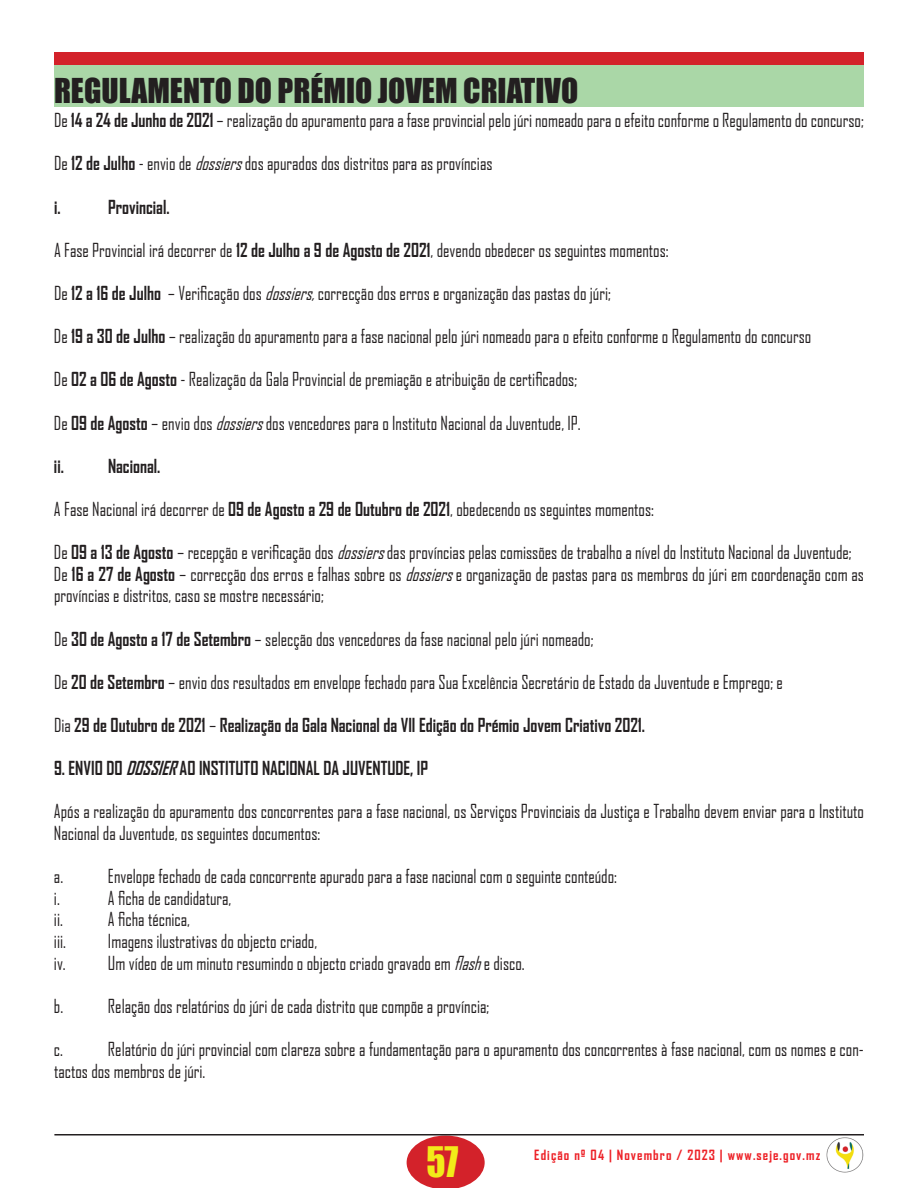
<style>
.page{position:relative;width:918px;height:1188px;background:#fff}
.page>*{position:absolute;margin:0;border:0;box-sizing:border-box;transform-origin:0 0}
.t1{font:38.7px "Impact";color:#f2eb19;scale:.92 1}
.t2{font:31.5px "Impact";color:#231f20}
.t3{font:18.6px/21.6px "Agency FB";color:#231f20;scale:.92 1}
.t4{font:700 18.6px "Agency FB";color:#231f20;scale:.92 1}
.t5{font:700 13.5px "Agency FB";letter-spacing:.08em;color:#ed2026}
.s1{font-weight:700}
.s2{font-style:italic}
.s3{font-weight:400}
</style>
<div class="page">
<div style="left:54px;top:65px;width:810px;height:42px;background:#aad7a7"></div>
<div style="left:54px;top:52px;width:810px;height:13px;background:#d3222a"></div>
<svg style="left:407px;top:1136px;width:78px;height:52px"></svg>
<hr style="left:54px;top:1134px;width:810px;height:2px;background:#231f20">
<img style="left:826px;top:1137px;width:38px;height:35px">
<h2 class="t2" style="left:54px;top:66px;width:526px">REGULAMENTO DO PRÉMIO JOVEM CRIATIVO</h2>
<p class="t3" style="left:54px;top:109px;width:882px">De <span class="s1">14 a 24 de Junho de 2021</span> – realização do apuramento para a fase provincial pelo júri nomeado para o efeito conforme o Regulamento do concurso;</p>
<p class="t3" style="left:54px;top:152px;width:478px">De <span class="s1">12 de Julho</span> - envio de <span class="s2">dossiers</span>dos apurados dos distritos para as províncias</p>
<p class="t4" style="left:54px;top:195px;width:9px">i.</p>
<p class="t4" style="left:108px;top:195px;width:68px">Provincial.</p>
<p class="t3" style="left:54px;top:239px;width:670px">A Fase Provincial irá decorrer de <span class="s1">12 de Julho a 9 de Agosto de 2021</span>, devendo obedecer os seguintes momentos:</p>
<p class="t3" style="left:54px;top:282px;width:607px">De <span class="s1">12 a 16 de Julho</span> – Verificação dos <span class="s2">dossiers,</span>correcção dos erros e organização das pastas do júri;</p>
<p class="t3" style="left:54px;top:325px;width:825px">De <span class="s1">19 a 30 de Julho</span> – realização do apuramento para a fase nacional pelo júri nomeado para o efeito conforme o Regulamento do concurso</p>
<p class="t3" style="left:54px;top:368px;width:570px">De <span class="s1">02 a 06 de Agosto</span> - Realização da Gala Provincial de premiação e atribuição de certificados;</p>
<p class="t3" style="left:54px;top:412px;width:574px">De <span class="s1">09 de Agosto</span> – envio dos <span class="s2">dossiers</span>dos vencedores para o Instituto Nacional da Juventude, IP.</p>
<p class="t4" style="left:54px;top:454px;width:117px">ii. Nacional.</p>
<p class="t3" style="left:54px;top:498px;width:654px">A Fase Nacional irá decorrer de <span class="s1">09 de Agosto a 29 de Outubro de 2021</span>, obedecendo os seguintes momentos:</p>
<p class="t3" style="left:54px;top:541px;width:882px">De <span class="s1">09 a 13 de Agosto</span> – recepção e verificação dos <span class="s2">dossiers</span>das províncias pelas comissões de trabalho a nível do Instituto Nacional da Juventude;<br>De <span class="s1">16 a 27 de Agosto</span> – correcção dos erros e falhas sobre os <span class="s2">dossiers</span>e organização de pastas para os membros do júri em coordenação com as províncias e distritos, caso se mostre necessário;</p>
<p class="t3" style="left:54px;top:628px;width:588px">De <span class="s1">30 de Agosto a 17 de Setembro</span> – selecção dos vencedores da fase nacional pelo júri nomeado;</p>
<p class="t3" style="left:54px;top:671px;width:794px">De <span class="s1">20 de Setembro</span> – envio dos resultados em envelope fechado para Sua Excelência Secretário de Estado da Juventude e Emprego; e</p>
<p class="t4" style="left:54px;top:713px;width:644px"><span class="s3">Dia</span> 29 de Outubro de 2021 <span class="s3">–</span> Realização da Gala Nacional da VII Edição do Prémio Jovem Criativo 2021.</p>
<p class="t4" style="left:54px;top:757px;width:408px">9. ENVIO DO <span class="s2">DOSSIER</span>AO INSTITUTO NACIONAL DA JUVENTUDE, IP</p>
<p class="t3" style="left:54px;top:800px;width:882px">Após a realização do apuramento dos concorrentes para a fase nacional, os Serviços Provinciais da Justiça e Trabalho devem enviar para o Instituto<br>Nacional da Juventude, os seguintes documentos:</p>
<p class="t3" style="left:54px;top:865px;width:12px">a.</p>
<p class="t3" style="left:108px;top:865px;width:555px">Envelope fechado de cada concorrente apurado para a fase nacional com o seguinte conteúdo:</p>
<p class="t3" style="left:54px;top:887px;width:8px">i.</p>
<p class="t3" style="left:108px;top:887px;width:136px">A ficha de candidatura,</p>
<p class="t3" style="left:54px;top:908px;width:11px">ii.</p>
<p class="t3" style="left:108px;top:908px;width:91px">A ficha técnica,</p>
<p class="t3" style="left:54px;top:930px;width:15px">iii.</p>
<p class="t3" style="left:54px;top:930px;width:513px;text-indent:54px">Imagens ilustrativas do objecto criado,<br>iv. Um vídeo de um minuto resumindo o objecto criado gravado em <span class="s2">flash</span>e disco.</p>
<p class="t3" style="left:54px;top:995px;width:12px">b.</p>
<p class="t3" style="left:108px;top:995px;width:416px">Relação dos relatórios do júri de cada distrito que compõe a província;</p>
<p class="t3" style="left:54px;top:1038px;width:11px">c.</p>
<p class="t3" style="left:54px;top:1038px;width:882px;text-indent:54px">Relatório do júri provincial com clareza sobre a fundamentação para o apuramento dos concorrentes à fase nacional, com os nomes e con&shy;tactos dos membros de júri.</p>
<h1 class="t1" style="left:427px;top:1131px;width:36px">57</h1>
<p class="t5" style="left:534px;top:1147px;width:288px">Edição nº 04 | Novembro / 2023 | www.seje.gov.mz</p>
</div>
